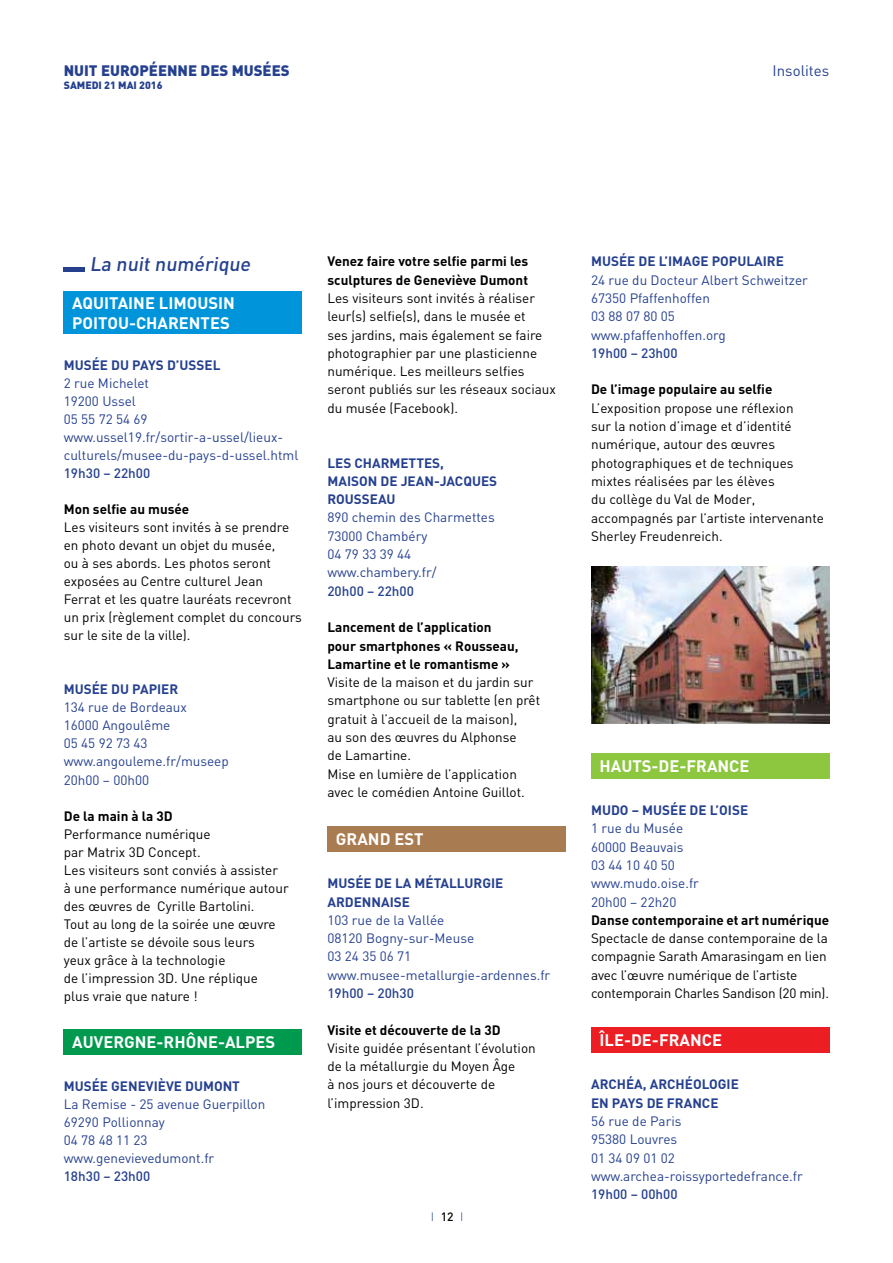
<style>
.page{position:relative;width:893px;height:1263px;background:#fff}
.page>*{position:absolute;margin:0;border:0;box-sizing:border-box;transform-origin:0 0}
.t1{font:500 19.5px "DIN";color:#25408f}
.t2{font:700 16.5px/19.8px "DIN";color:#fff}
.t3{font:900 15px "DIN";color:#25408f}
.t4{font:15px "DIN";color:#25408f}
.t5{font:13.5px/18.3px "DIN";color:#000}
.t6{font:13.5px/18.3px "DIN";color:#25408f}
.t7{font:700 13.5px/18.3px "DIN";color:#000}
.t8{font:700 13.5px/18.3px "DIN";letter-spacing:.09em;color:#25408f}
.t9{font:500 13.5px "DIN";color:#25408f}
.t10{font:300 12px "DIN";color:#25408f}
.t11{font:900 10.5px "DIN";color:#25408f}
.s1{font-weight:500;color:#000}
</style>
<div class="page">
<hr style="left:64px;top:267px;width:21px;height:4px;background:#25408f">
<div style="left:64px;top:291px;width:238px;height:43px;background:#0095da"></div>
<div style="left:64px;top:1029px;width:238px;height:26px;background:#009a4e"></div>
<div style="left:327px;top:826px;width:239px;height:26px;background:#a97b50"></div>
<img style="left:591px;top:566px;width:238px;height:158px">
<div style="left:591px;top:753px;width:238px;height:25px;background:#8dc63f"></div>
<div style="left:591px;top:1027px;width:238px;height:26px;background:#ed1d24"></div>
<p class="t3" style="left:64px;top:61px;width:226px">NUIT EUROPÉENNE DES MUSÉES</p>
<p class="t11" style="left:64px;top:78px;width:100px">SAMEDI 21 MAI 2016</p>
<p class="t4" style="left:773px;top:61px;width:58px">Insolites</p>
<h1 class="t1" style="left:90px;top:252px;width:166px">La nuit numérique</h1>
<p class="t2" style="left:72px;top:292px;width:164px">Aquitaine Limousin<br>Poitou-Charentes</p>
<p class="t8" style="left:64px;top:355px;width:155px">Musée du Pays d’Ussel</p>
<p class="t6" style="left:64px;top:374px;width:236px">2 rue Michelet<br>19200 Ussel<br>05 55 72 54 69 www.ussel19.fr/sortir-a-ussel/lieux&shy;culturels/musee-du-pays-d-ussel.html</p>
<p class="t9" style="left:64px;top:464px;width:88px">19h30 – 22h00</p>
<p class="t7" style="left:64px;top:499px;width:127px">Mon selfie au musée</p>
<p class="t5" style="left:64px;top:518px;width:240px">Les visiteurs sont invités à se prendre en photo devant un objet du musée,<br>ou à ses abords. Les photos seront exposées au Centre culturel Jean Ferrat et les quatre lauréats recevront un prix (règlement complet du concours sur le site de la ville).</p>
<p class="t8" style="left:64px;top:680px;width:116px">Musée du papier</p>
<p class="t6" style="left:64px;top:698px;width:167px">134 rue de Bordeaux<br>16000 Angoulême<br>05 45 92 73 43 www.angouleme.fr/museep<br>20h00 – 00h00</p>
<p class="t7" style="left:64px;top:806px;width:109px">De la main à la 3D</p>
<p class="t5" style="left:64px;top:824px;width:226px">Performance numérique<br>par Matrix 3D Concept.<br>Les visiteurs sont conviés à assister<br>à une performance numérique autour des œuvres de Cyrille Bartolini.<br>Tout au long de la soirée une œuvre de l’artiste se dévoile sous leurs<br>yeux grâce à la technologie<br>de l’impression 3D. Une réplique<br>plus vraie que nature !</p>
<p class="t2" style="left:72px;top:1032px;width:204px">Auvergne-Rhône-Alpes</p>
<p class="t8" style="left:64px;top:1076px;width:132px">Musée Geneviève Dum</p>
<p class="t8" style="left:214px;top:1076px;width:28px">ont</p>
<p class="t6" style="left:64px;top:1095px;width:203px">La Remise - 25 avenue Guerpillon<br>69290 Pollionnay<br>04 78 48 11 23 www.genevievedumont.fr</p>
<p class="t9" style="left:64px;top:1168px;width:88px">18h30 – 23h00</p>
<p class="t7" style="left:327px;top:252px;width:202px">Venez faire votre selfie parmi les sculptures de Geneviève Dumont</p>
<p class="t5" style="left:327px;top:289px;width:230px">Les visiteurs sont invités à réaliser leur(s) selfie(s), dans le musée et<br>ses jardins, mais également se faire photographier par une plasticienne numérique. Les meilleurs selfies seront publiés sur les réseaux sociaux du musée (Facebook).</p>
<p class="t8" style="left:327px;top:453px;width:171px">Les Charm ettes, maison de Jean-Jacques<br>Rousseau</p>
<p class="t6" style="left:327px;top:508px;width:169px">890 chemin des Charmettes<br>73000 Chambéry<br>04 79 33 39 44 www.chambery.fr/</p>
<p class="t9" style="left:327px;top:582px;width:88px">20h00 – 22h00</p>
<p class="t7" style="left:327px;top:618px;width:193px">Lancement de l’application pour smartphones « Rousseau,<br>Lamartine et le romantisme »</p>
<p class="t5" style="left:327px;top:673px;width:214px">Visite de la maison et du jardin sur smartphone ou sur tablette (en prêt gratuit à l’accueil de la maison),<br>au son des œuvres du Alphonse<br>de Lamartine.<br>Mise en lumière de l’application avec le comédien Antoine Guillot.</p>
<p class="t2" style="left:336px;top:828px;width:12px">GRAND</p>
<p class="t2" style="left:394px;top:828px;width:11px">EST</p>
<p class="t8" style="left:327px;top:874px;width:131px">Musée de la Métallu</p>
<p class="t8" style="left:474px;top:874px;width:31px">rgie</p>
<p class="t8" style="left:327px;top:892px;width:84px">Ardennaise</p>
<p class="t6" style="left:327px;top:910px;width:224px">103 rue de la Vallée<br>08120 Bogny-sur-Meuse<br>03 24 35 06 71 www.musee-metallurgie-ardennes.fr</p>
<p class="t9" style="left:327px;top:984px;width:88px">19h00 – 20h30</p>
<p class="t7" style="left:327px;top:1020px;width:173px">Visite et découverte de la 3D</p>
<p class="t5" style="left:327px;top:1038px;width:210px">Visite guidée présentant l’évolution de la métallurgie du Moyen Âge<br>à nos jours et découverte de l’impression 3D.</p>
<p class="t10" style="left:431px;top:1209px;width:34px">I <span class="s1">12</span> I</p>
<p class="t8" style="left:591px;top:252px;width:147px">Musée de l’image popul</p>
<p class="t8" style="left:754px;top:252px;width:31px">aire</p>
<p class="t6" style="left:591px;top:270px;width:218px">24 rue du Docteur Albert Schweitzer<br>67350 Pfaffenhoffen<br>03 88 07 80 05 www.pfaffenhoffen.org</p>
<p class="t9" style="left:591px;top:344px;width:88px">19h00 – 23h00</p>
<p class="t7" style="left:591px;top:380px;width:183px">De l’image populaire au selfie</p>
<p class="t5" style="left:591px;top:398px;width:234px">L’exposition propose une réflexion<br>sur la notion d’image et d’identité numérique, autour des œuvres photographiques et de techniques mixtes réalisées par les élèves<br>du collège du Val de Moder, accompagnés par l’artiste intervenante<br>Sherley Freudenreich.</p>
<p class="t2" style="left:600px;top:755px;width:108px">HAUTs-DE-FRAN</p>
<p class="t2" style="left:729px;top:755px;width:19px">CE</p>
<p class="t8" style="left:591px;top:800px;width:159px">Mudo – Musée de l’Oise</p>
<p class="t6" style="left:591px;top:819px;width:109px">1 rue du Musée<br>60000 Beauvais<br>03 44 10 40 50 www.mudo.oise.fr<br>20h00 – 22h20</p>
<p class="t7" style="left:591px;top:910px;width:240px">Danse contemporaine et art numérique</p>
<p class="t5" style="left:591px;top:929px;width:239px">Spectacle de danse contemporaine de la compagnie Sarath Amarasingam en lien avec l’œuvre numérique de l’artiste contemporain Charles Sandison (20 min).</p>
<p class="t2" style="left:600px;top:1030px;width:124px">Île-de-France</p>
<p class="t8" style="left:591px;top:1075px;width:149px">Archéa, archéologie en pays de France</p>
<p class="t6" style="left:591px;top:1112px;width:213px">56 rue de Paris<br>95380 Louvres<br>01 34 09 01 02 www.archea-roissyportedefrance.fr</p>
<p class="t9" style="left:591px;top:1186px;width:88px">19h00 – 00h00</p>
</div>
